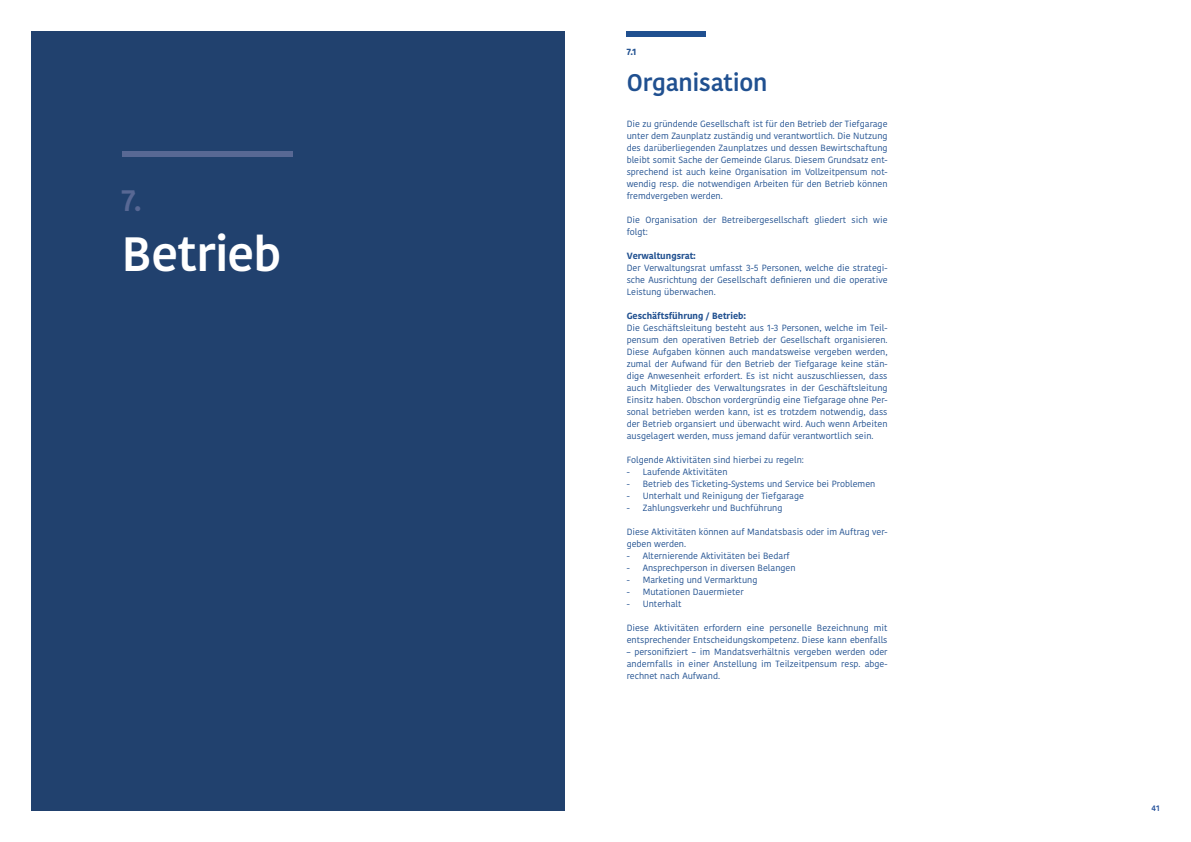
<style>
.page{position:relative;width:1191px;height:842px;background:#fff}
.page>*{position:absolute;margin:0;border:0;box-sizing:border-box;transform-origin:0 0}
.t1{font:600 48px "Kohinoor Bangla";letter-spacing:-.015em;color:#fff}
.t2{font:600 30px "Kohinoor Bangla";color:#586894}
.t3{font:600 24px "Kohinoor Bangla";letter-spacing:-.01em;color:#205090}
.t4{font:9px/12px "Kohinoor Bangla";color:#205090;text-align:justify}
.t5{font:700 9px "Kohinoor Bangla";color:#205090}
.t6{font:600 8px "Kohinoor Bangla";color:#234f9a}
</style>
<div class="page">
<div style="left:31px;top:31px;width:533px;height:780px;background:#21416e"></div>
<div style="left:626px;top:31px;width:80px;height:6px;background:#205090"></div>
<div style="left:122px;top:151px;width:170px;height:6px;background:#586894"></div>
<h2 class="t2" style="left:122px;top:176px;width:21px">7.</h2>
<h1 class="t1" style="left:122px;top:214px;width:161px">Betrieb</h1>
<p class="t5" style="left:626px;top:44px;width:11px">7.1</p>
<h3 class="t3" style="left:626px;top:63px;width:142px">Organisation</h3>
<p class="t4" style="left:626px;top:118px;width:262px">Die zu gründende Gesellschaft ist für den Betrieb der Tiefgarage unter dem Zaunplatz zuständig und verantwortlich. Die Nutzung des darüberliegenden Zaunplatzes und dessen Bewirtschaftung bleibt somit Sache der Gemeinde Glarus. Diesem Grundsatz ent&shy;sprechend ist auch keine Organisation im Vollzeitpensum not&shy;wendig resp. die notwendigen Arbeiten für den Betrieb können fremdvergeben werden.</p>
<p class="t4" style="left:626px;top:214px;width:262px">Die Organisation der Betreibergesellschaft gliedert sich wie folgt:</p>
<p class="t5" style="left:626px;top:248px;width:71px">Verwaltungsrat:</p>
<p class="t4" style="left:626px;top:262px;width:262px">Der Verwaltungsrat umfasst 3-5 Personen, welche die strategi&shy;sche Ausrichtung der Gesellschaft definieren und die operative Leistung überwachen.</p>
<p class="t5" style="left:626px;top:308px;width:121px">Geschäftsführung / Betrieb:</p>
<p class="t4" style="left:626px;top:322px;width:262px">Die Geschäftsleitung besteht aus 1-3 Personen, welche im Teil&shy;pensum den operativen Betrieb der Gesellschaft organisieren.<br>Diese Aufgaben können auch mandatsweise vergeben werden, zumal der Aufwand für den Betrieb der Tiefgarage keine stän&shy;dige Anwesenheit erfordert. Es ist nicht auszuschliessen, dass auch Mitglieder des Verwaltungsrates in der Geschäftsleitung Einsitz haben. Obschon vordergründig eine Tiefgarage ohne Per&shy;sonal betrieben werden kann, ist es trotzdem notwendig, dass der Betrieb organsiert und überwacht wird. Auch wenn Arbeiten ausgelagert werden, muss jemand dafür verantwortlich sein.</p>
<p class="t4" style="left:626px;top:454px;width:179px">Folgende Aktivitäten sind hierbei zu regeln:</p>
<p class="t4" style="left:626px;top:466px;width:102px">- Laufende Aktivitäten</p>
<p class="t4" style="left:626px;top:478px;width:250px">- Betrieb des Ticketing-Systems und Service bei Problemen</p>
<p class="t4" style="left:626px;top:490px;width:179px">- Unterhalt und Reinigung der Tiefgarage</p>
<p class="t4" style="left:626px;top:502px;width:157px">- Zahlungsverkehr und Buchführung</p>
<p class="t4" style="left:626px;top:526px;width:262px">Diese Aktivitäten können auf Mandatsbasis oder im Auftrag ver&shy;geben werden.</p>
<p class="t4" style="left:626px;top:550px;width:165px">- Alternierende Aktivitäten bei Bedarf</p>
<p class="t4" style="left:626px;top:562px;width:170px">- Ansprechperson in diversen Belangen</p>
<p class="t4" style="left:626px;top:574px;width:132px">- Marketing und Vermarktung</p>
<p class="t4" style="left:626px;top:586px;width:118px">- Mutationen Dauermieter</p>
<p class="t4" style="left:626px;top:598px;width:56px">- Unterhalt</p>
<p class="t4" style="left:626px;top:622px;width:262px">Diese Aktivitäten erfordern eine personelle Bezeichnung mit entsprechender Entscheidungskompetenz. Diese kann ebenfalls</p>
<p class="t4" style="left:626px;top:646px;width:262px">– personifiziert – im Mandatsverhältnis vergeben werden oder andernfalls in einer Anstellung im Teilzeitpensum resp. abge&shy;rechnet nach Aufwand.</p>
<p class="t6" style="left:1151px;top:801px;width:10px">41</p>
</div>
